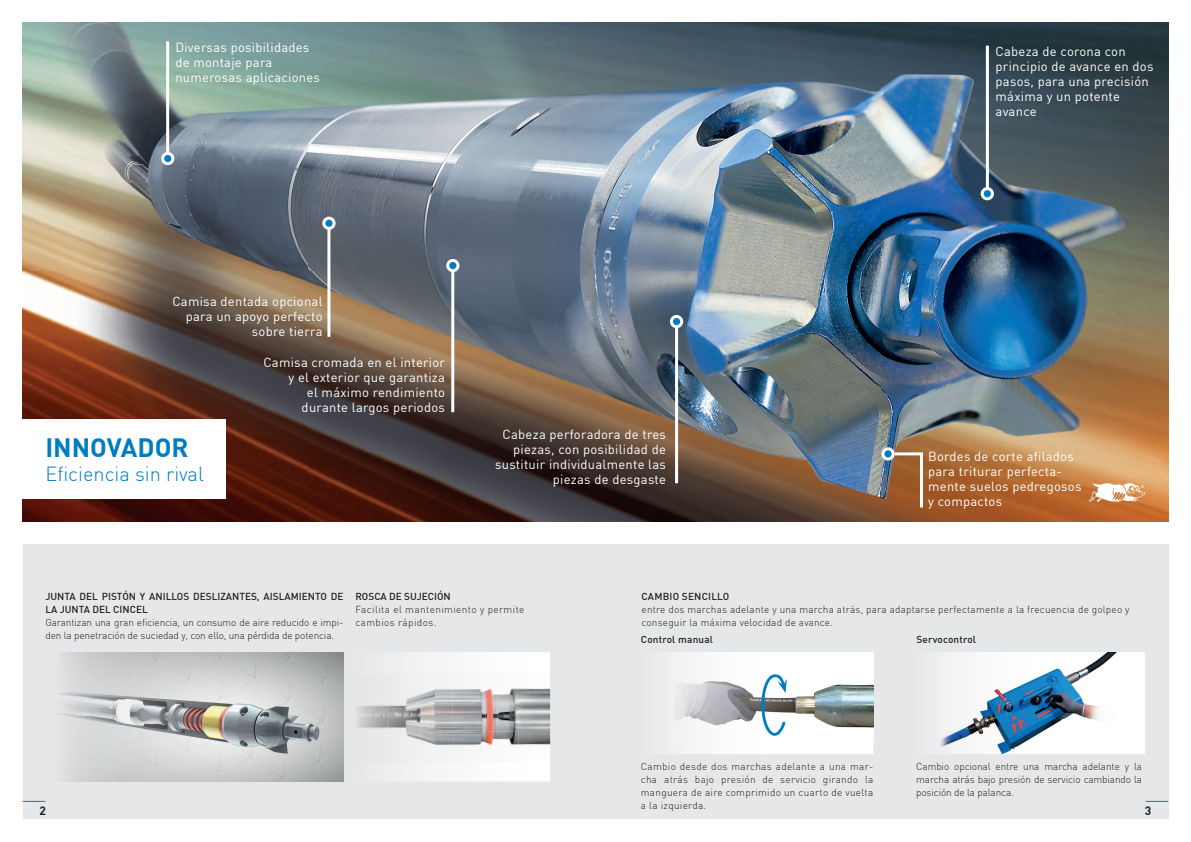
<style>
.page{position:relative;width:1191px;height:842px;background:#fff}
.page>*{position:absolute;margin:0;border:0;box-sizing:border-box;transform-origin:0 0}
.t1{font:700 26px "DIN";color:#007cc2}
.t2{font:300 20px "DIN";color:#007cc2}
.t3{font:13px/15px "DIN";letter-spacing:.02em;color:#fff;text-align:right}
.t4{font:700 12px "DIN";color:#231f20}
.t5{font:300 10px/13px "DIN";letter-spacing:.02em;color:#231f20;text-align:justify}
.t6{font:300 10px/13px "DIN";letter-spacing:-.01em;color:#231f20}
.t7{font:500 10px/13px "DIN";color:#231f20}
.t8{font:300 10px/13px "DIN";letter-spacing:.04em;color:#231f20}
.t9{font:500 10px "DIN";letter-spacing:.02em;color:#231f20}
</style>
<div class="page">
<div style="left:23px;top:544px;width:1145px;height:275px;background:#e6e7e9"></div>
<svg style="left:23px;top:801px;width:22px;height:1px"></svg>
<svg style="left:1145px;top:801px;width:23px;height:1px"></svg>
<img style="left:23px;top:23px;width:1145px;height:499px">
<div style="left:0;top:420px;width:225px;height:79px;background:#fff"></div>
<hr style="left:166px;top:41px;width:3px;height:118px;background:#fff">
<hr style="left:894px;top:452px;width:29px;height:3px;background:#fff">
<hr style="left:675px;top:326px;width:3px;height:157px;background:#fff">
<hr style="left:451px;top:266px;width:3px;height:146px;background:#fff">
<div style="left:163px;top:153px;width:10px;height:11px;background:#007cc2;border-radius:50%"></div>
<div style="left:161px;top:152px;width:13px;height:13px;border:3px solid #fff;border-radius:50%"></div>
<div style="left:671px;top:316px;width:10px;height:11px;background:#007cc2;border-radius:50%"></div>
<div style="left:670px;top:315px;width:13px;height:13px;border:3px solid #fff;border-radius:50%"></div>
<div style="left:883px;top:449px;width:10px;height:10px;background:#007cc2;border-radius:50%"></div>
<div style="left:881px;top:447px;width:13px;height:13px;border:3px solid #fff;border-radius:50%"></div>
<img style="left:58px;top:652px;width:285px;height:130px">
<svg style="left:675px;top:652px;width:198px;height:102px;background:#dadddf"></svg>
<svg style="left:1089px;top:483px;width:56px;height:19px"></svg>
<div style="left:412px;top:652px;width:138px;height:130px;background:#fafafa"></div>
<img style="left:406px;top:675px;width:46px;height:28px">
<img style="left:452px;top:673px;width:98px;height:88px">
<img style="left:357px;top:703px;width:96px;height:29px">
<img style="left:406px;top:732px;width:47px;height:31px">
<div style="left:448px;top:260px;width:10px;height:11px;background:#007cc2;border-radius:50%"></div>
<div style="left:446px;top:259px;width:13px;height:13px;border:3px solid #fff;border-radius:50%"></div>
<hr style="left:986px;top:46px;width:3px;height:148px;background:#fff">
<hr style="left:920px;top:453px;width:3px;height:54px;background:#fff">
<hr style="left:327px;top:223px;width:3px;height:114px;background:#fff">
<div style="left:324px;top:218px;width:10px;height:10px;background:#007cc2;border-radius:50%"></div>
<div style="left:322px;top:217px;width:13px;height:13px;border:3px solid #fff;border-radius:50%"></div>
<div style="left:982px;top:189px;width:10px;height:10px;background:#007cc2;border-radius:50%"></div>
<div style="left:980px;top:187px;width:14px;height:13px;border:3px solid #fff;border-radius:50%"></div>
<div style="left:948px;top:652px;width:196px;height:102px;background:#fff"></div>
<img style="left:941px;top:652px;width:182px;height:101px">
<p class="t3" style="left:175px;top:39px;width:146px;text-align:left">Diversas posibilidades de montaje para numerosas aplicaciones</p>
<p class="t3" style="left:172px;top:294px;width:152px">Camisa dentada opcional para un apoyo perfecto sobre tierra</p>
<h1 class="t1" style="left:45px;top:430px;width:145px">INNOVADOR</h1>
<h2 class="t2" style="left:45px;top:461px;width:160px">Eficiencia sin rival</h2>
<p class="t3" style="left:263px;top:355px;width:183px">Camisa cromada en el interior y el exterior que garantiza<br>el máximo rendimiento durante largos periodos</p>
<p class="t3" style="left:495px;top:427px;width:172px">Cabeza perforadora de tres piezas, con posibilidad de sustituir individualmente las piezas de desgaste</p>
<p class="t3" style="left:995px;top:44px;width:159px;text-align:left">Cabeza de corona con principio de avance en dos pasos, para una precisión máxima y un potente avance</p>
<p class="t3" style="left:928px;top:449px;width:155px;text-align:left">Bordes de corte afilados para triturar perfecta&shy;mente suelos pedregosos y compactos</p>
<p class="t7" style="left:45px;top:590px;width:299px">JUNTA DEL PISTÓN Y ANILLOS DESLIZANTES, AISLAMIENTO DE<br>LA JUNTA DEL CINCEL</p>
<p class="t6" style="left:45px;top:616px;width:299px">Garantizan una gran eficiencia, un consumo de aire reducido e impi&shy;den la penetración de suciedad y, con ello, una pérdida de potencia.</p>
<p class="t7" style="left:355px;top:590px;width:97px">ROSCA DE SUJECIÓN</p>
<p class="t8" style="left:355px;top:603px;width:171px">Facilita el mantenimiento y permite cambios rápidos.</p>
<p class="t9" style="left:641px;top:590px;width:89px">CAMBIO SENCILLO</p>
<p class="t5" style="left:641px;top:603px;width:489px">entre dos marchas adelante y una marcha atrás, para adaptarse perfectamente a la frecuencia de golpeo y conseguir la máxima velocidad de avance.</p>
<p class="t9" style="left:641px;top:633px;width:74px">Control manual</p>
<p class="t9" style="left:916px;top:633px;width:61px">Servocontrol</p>
<p class="t5" style="left:641px;top:760px;width:234px">Cambio desde dos marchas adelante a una mar&shy;cha atrás bajo presión de servicio girando la manguera de aire comprimido un cuarto de vuelta a la izquierda.</p>
<p class="t5" style="left:916px;top:760px;width:227px">Cambio opcional entre una marcha adelante y la marcha atrás bajo presión de servicio cambiando la posición de la palanca.</p>
<p class="t4" style="left:40px;top:803px;width:8px">2</p>
<p class="t4" style="left:1144px;top:803px;width:8px">3</p>
</div>
